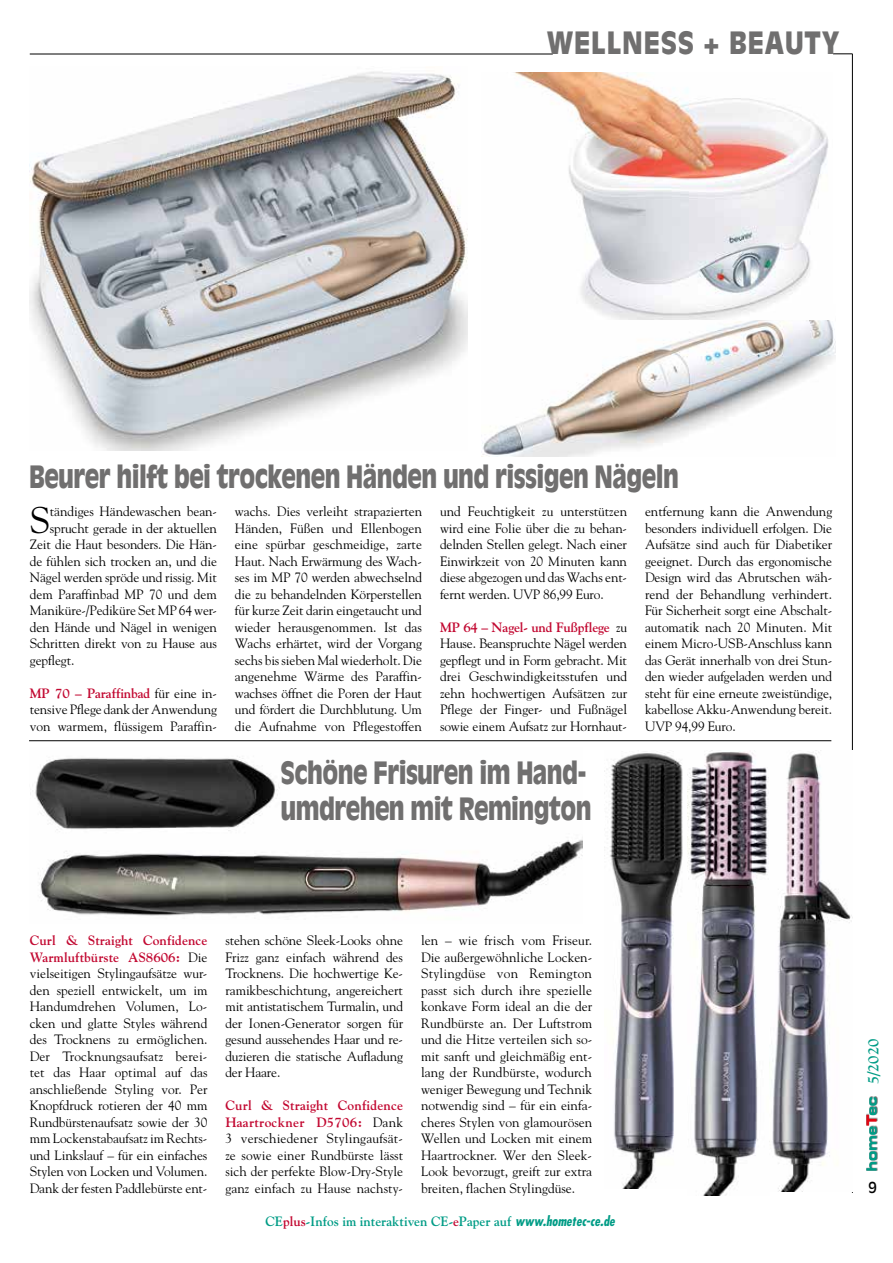
<style>
.page{position:relative;width:893px;height:1263px;background:#fff}
.page>*{position:absolute;margin:0;border:0;box-sizing:border-box;transform-origin:0 0}
.t1{font:36.9px "Goudy";color:#000}
.t2{font:900 30.3px/36px "Antique Olive";letter-spacing:-.025em;color:#706f6f;scale:.78 1}
.t3{font:900 30.3px "Antique Olive";letter-spacing:.025em;color:#706f6f;scale:.88 1}
.t4{font:700 15px "Goudy";color:#009c86}
.t5{font:15px "Antique Olive";color:#000}
.t6{font:13.5px/16.5px "Goudy";letter-spacing:-.01em;color:#000;text-align:justify}
.t7{font:700 13.5px "Goudy";color:#009c86}
.s1{font-weight:700;color:#c20831}
.s2{color:#c20831}
.s3{font-family:"Futura";font-style:italic;font-stretch:condensed}
</style>
<div class="page">
<svg style="left:833px;top:54px;width:19px;height:1px"></svg>
<img style="left:481px;top:320px;width:354px;height:137px">
<svg style="left:866px;top:1096px;width:11px;height:74px"></svg>
<hr style="left:30px;top:54px;width:523px;height:1px;background:#000">
<hr style="left:852px;top:54px;width:1px;height:1139px;background:#000">
<hr style="left:29px;top:740px;width:802px;height:1px;background:#000">
<img style="left:29px;top:71px;width:439px;height:379px">
<img style="left:514px;top:72px;width:314px;height:248px">
<img style="left:606px;top:752px;width:77px;height:437px">
<img style="left:687px;top:750px;width:83px;height:446px">
<img style="left:772px;top:750px;width:80px;height:441px">
<img style="left:30px;top:757px;width:553px;height:159px">
<h2 class="t3" style="left:547px;top:25px;width:334px">WELLNESS + BEAUTY</h2>
<h2 class="t2" style="left:29px;top:457px;width:835px">Beurer hilft bei trockenen Händen und rissigen Nägeln</h2>
<h1 class="t1" style="left:30px;top:497px;width:22px">S</h1>
<p class="t6" style="left:50px;top:503px;width:169px">tändiges Händewaschen bean-</p>
<p class="t6" style="left:50px;top:519px;width:169px">sprucht gerade in der aktuellen</p>
<p class="t6" style="left:30px;top:536px;width:189px">Zeit die Haut besonders. Die Hän-</p>
<p class="t6" style="left:30px;top:552px;width:189px">de fühlen sich trocken an, und die</p>
<p class="t6" style="left:30px;top:569px;width:189px">Nägel werden spröde und rissig. Mit</p>
<p class="t6" style="left:30px;top:585px;width:188px">dem Paraffinbad MP 70 und dem</p>
<p class="t6" style="left:30px;top:602px;width:189px">Maniküre-/Pediküre Set MP 64 wer-</p>
<p class="t6" style="left:30px;top:618px;width:189px">den Hände und Nägel in wenigen</p>
<p class="t6" style="left:30px;top:635px;width:189px">Schritten direkt von zu Hause aus</p>
<p class="t6" style="left:30px;top:651px;width:46px">gepflegt.</p>
<p class="t6" style="left:30px;top:684px;width:189px"><span class="s1">MP 70 – Paraffinbad</span> für eine in&shy;tensive Pflege dank der Anwendung von warmem, flüssigem Paraffin-</p>
<p class="t6" style="left:235px;top:503px;width:189px">wachs. Dies verleiht strapazierten Händen, Füßen und Ellenbogen eine spürbar geschmeidige, zarte Haut. Nach Erwärmung des Wach&shy;ses im MP 70 werden abwechselnd die zu behandelnden Körperstellen für kurze Zeit darin eingetaucht und wieder herausgenommen. Ist das Wachs erhärtet, wird der Vorgang sechs bis sieben Mal wiederholt. Die angenehme Wärme des Paraffin&shy;wachses öffnet die Poren der Haut und fördert die Durchblutung. Um die Aufnahme von Pflegestoffen</p>
<p class="t6" style="left:440px;top:503px;width:189px">und Feuchtigkeit zu unterstützen wird eine Folie über die zu behan&shy;delnden Stellen gelegt. Nach einer Einwirkzeit von 20 Minuten kann diese abgezogen und das Wachs ent&shy;fernt werden. UVP 86,99 Euro.</p>
<p class="t6" style="left:440px;top:618px;width:189px"><span class="s1">MP 64 – Nagel- und Fußpflege</span> zu Hause. Beanspruchte Nägel werden gepflegt und in Form gebracht. Mit drei Geschwindigkeitsstufen und zehn hochwertigen Aufsätzen zur Pflege der Finger- und Fußnägel sowie einem Aufsatz zur Hornhaut-</p>
<h2 class="t2" style="left:281px;top:753px;width:400px">Schöne Frisuren im Hand&shy;umdrehen mit Remington</h2>
<p class="t6" style="left:645px;top:503px;width:189px">entfernung kann die Anwendung besonders individuell erfolgen. Die Aufsätze sind auch für Diabetiker geeignet. Durch das ergonomische Design wird das Abrutschen wäh&shy;rend der Behandlung verhindert.<br>Für Sicherheit sorgt eine Abschalt&shy;automatik nach 20 Minuten. Mit einem Micro-USB-Anschluss kann das Gerät innerhalb von drei Stun&shy;den wieder aufgeladen werden und steht für eine erneute zweistündige, kabellose Akku-Anwendung bereit.<br>UVP 94,99 Euro.</p>
<p class="t6" style="left:30px;top:932px;width:179px"><span class="s1">Curl &amp; Straight Confidence Warmluftbürste AS8606:</span> Die vielseitigen Stylingaufsätze wur&shy;den speziell entwickelt, um im Handumdrehen Volumen, Lo&shy;cken und glatte Styles während des Trocknens zu ermöglichen.<br>Der Trocknungsaufsatz berei&shy;tet das Haar optimal auf das anschließende Styling vor. Per Knopfdruck rotieren der 40 mm Rundbürstenaufsatz sowie der 30 mm Lockenstabaufsatz im Rechts&shy;und Linkslauf – für ein einfaches Stylen von Locken und Volumen.<br>Dank der festen Paddlebürste ent-</p>
<p class="t6" style="left:225px;top:932px;width:179px">stehen schöne Sleek-Looks ohne Frizz ganz einfach während des Trocknens. Die hochwertige Ke&shy;ramikbeschichtung, angereichert mit antistatischem Turmalin, und der Ionen-Generator sorgen für gesund aussehendes Haar und re&shy;duzieren die statische Aufladung der Haare.</p>
<p class="t6" style="left:225px;top:1097px;width:179px"><span class="s1">Curl &amp; Straight Confidence Haartrockner D5706:</span> Dank 3 verschiedener Stylingaufsät&shy;ze sowie einer Rundbürste lässt sich der perfekte Blow-Dry-Style ganz einfach zu Hause nachsty-</p>
<p class="t6" style="left:421px;top:932px;width:173px">len – wie frisch vom Friseur.<br>Die außergewöhnliche Locken-Stylingdüse von Remington passt sich durch ihre spezielle konkave Form ideal an die der Rundbürste an. Der Luftstrom und die Hitze verteilen sich so&shy;mit sanft und gleichmäßig ent&shy;lang der Rundbürste, wodurch weniger Bewegung und Technik notwendig sind – für ein einfa&shy;cheres Stylen von glamourösen Wellen und Locken mit einem Haartrockner. Wer den Sleek-Look bevorzugt, greift zur extra breiten, flachen Stylingdüse.</p>
<p class="t7" style="left:265px;top:1212px;width:351px">CE<span class="s2">plus</span>-Infos im interaktiven CE-<span class="s2">e</span>Paper auf <span class="s3">www.hometec-ce.de</span></p>
<p class="t4" style="left:864px;top:1084px;width:47px;rotate:-90deg">5/2020</p>
<p class="t5" style="left:869px;top:1178px;width:10px">9</p>
</div>
